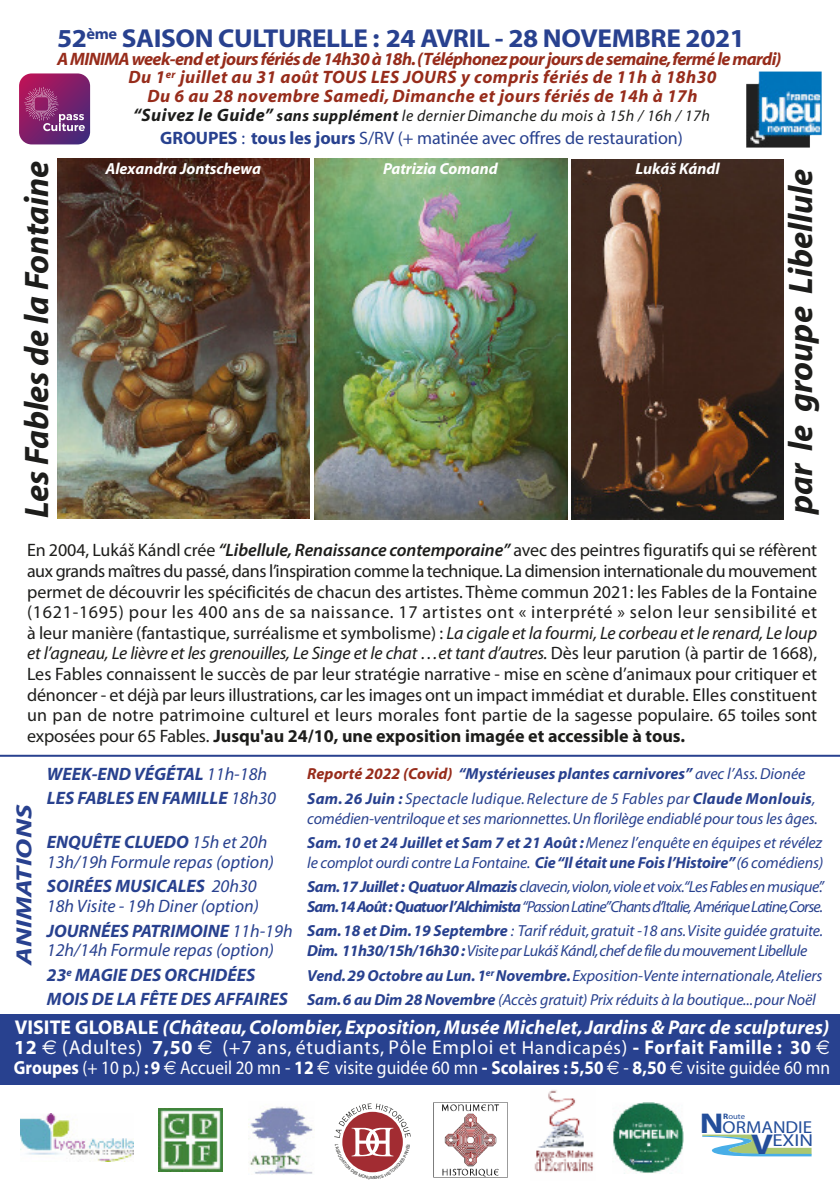
<style>
.page{position:relative;width:840px;height:1191px;background:#fff}
.page>*{position:absolute;margin:0;border:0;box-sizing:border-box;transform-origin:0 0}
.t1{font:italic 700 34px "Myriad";color:#1d1d1b}
.t2{font:700 28.6px "Myriad";color:#234e9a;scale:1.2 1}
.t3{font:700 26px "Myriad";letter-spacing:-.015em;color:#28418f;scale:1.05 1}
.t4{font:italic 700 22px "Myriad";color:#28418f;scale:1.3 1}
.t5{font:italic 700 20px/20px "Myriad";letter-spacing:.005em;color:#fff}
.t6{font:19px "Myriad";letter-spacing:.005em;color:#fff;scale:.9 1}
.t7{font:18px/20.6px "Myriad Pro";color:#1d1d1b;text-align:justify}
.t8{font:italic 700 18px/18.4px "Myriad";letter-spacing:.025em;color:#972c1b;text-align:center}
.t9{font:italic 700 18px "Myriad";color:#28418f}
.t10{font:italic 18px "Myriad";color:#28418f}
.t11{font:18px "Myriad";letter-spacing:-.005em;color:#28418f}
.t12{font:17.4px/13.4px "Myriad";color:#234e9a;text-align:right;scale:1.1 1}
.t13{font:italic 16px/19.6px "Myriad";letter-spacing:-.01em;color:#28418f}
.t14{font:italic 16px/24.6px "Myriad";letter-spacing:-.04em;color:#28418f;text-align:right}
.t15{font:italic 16px "Myriad";letter-spacing:-.03em;color:#28418f}
.t16{font:italic 700 16px "Myriad";color:#28418f}
.t17{font:italic 16px "Myriad";letter-spacing:.025em;color:#1d1d1b}
.t18{font:italic 700 16px "Myriad";color:#fff}
.t19{font:7.8px "Myriad";color:#234e9a;scale:1.1 1}
.s1{font-weight:700;font-size:18px}
.s2{font-weight:700}
.s3{font-weight:600;font-style:italic}
.s4{font-style:italic}
.s5{font-weight:400}
.s6{color:#972c1b}
.s7{font-family:"Myriad Pro"}
.s8{font-size:18px}
.s9{font-style:normal}
.s10{font-family:"Euro Sans";font-weight:400;font-style:normal}
.s11{font-weight:400;font-style:normal}
.s12{font-weight:400;font-style:normal;font-size:19px}
.s13{font-family:"Euro Sans"}
.s14{font-weight:700;font-size:20px}
</style>
<div class="page">
<img style="left:57px;top:159px;width:252px;height:360px">
<img style="left:314px;top:159px;width:253px;height:360px">
<img style="left:571px;top:160px;width:211px;height:359px">
<div style="left:0;top:1014px;width:839px;height:70px;background:#28418f"></div>
<img style="left:746px;top:72px;width:75px;height:76px">
<svg style="left:19px;top:73px;width:71px;height:71px;background:#80226b"></svg>
<svg style="left:24px;top:87px;width:61px;height:44px;background:#913e7e"></svg>
<img style="left:534px;top:1090px;width:60px;height:82px">
<img style="left:249px;top:1106px;width:64px;height:68px">
<img style="left:433px;top:1102px;width:74px;height:75px">
<img style="left:21px;top:1113px;width:113px;height:48px">
<img style="left:613px;top:1102px;width:70px;height:71px">
<svg style="left:702px;top:1134px;width:109px;height:22px"></svg>
<hr style="left:0;top:754px;width:839px;height:2px;background:#28418f">
<svg style="left:158px;top:1108px;width:65px;height:64px"></svg>
<img style="left:159px;top:1108px;width:63px;height:63px">
<svg style="left:334px;top:1103px;width:76px;height:70px"></svg>
<h3 class="t3" style="left:57px;top:28px;width:656px">52<sup>ème</sup> SAISON CULTURELLE : 24 AVRIL - 28 NOVEMBRE 2021</h3>
<p class="t8" style="left:57px;top:52px;width:725px">AMINIMAweek-endetjours fériésde14h30à18h.(Téléphonezpourjoursdesemaine,fermélemardi)<br>Du 1<sup>er</sup> juillet au 31 août TOUS LES JOURS y compris fériés de 11h à 18h30<br>Du 6 au 28 novembre Samedi,Dimanche et jours fériés de 14h à 17h</p>
<p class="t17" style="left:133px;top:110px;width:578px"><span class="s1">“Suivez le Guide”</span> <span class="s2">sans supplément</span> le dernierDimanche du mois à 15h / 16h / 17h</p>
<p class="t11" style="left:160px;top:131px;width:524px"><span class="s2">GROUPES</span> : <span class="s2">tous les jours</span> S/RV (+ matinée avec offres de restauration)</p>
<p class="t18" style="left:105px;top:163px;width:157px">Alexandra Jontschewa</p>
<p class="t18" style="left:383px;top:163px;width:116px">Patrizia Comand</p>
<p class="t18" style="left:635px;top:163px;width:85px">Lukáš Kándl</p>
<h1 class="t1" style="left:24px;top:517px;width:358px;rotate:-90deg">Les Fables de la Fontaine</h1>
<h1 class="t1" style="left:787px;top:514px;width:346px;rotate:-90deg">par le groupe Libellule</h1>
<p class="t7" style="left:27px;top:541px;width:791px">En 2004, Lukáš Kándl crée <span class="s3">“Libellule, Renaissance contemporaine”</span> avec des peintres figuratifs qui se réfèrent aux grands maîtres du passé, dans l’inspiration comme la technique. La dimension internationale du mouvement permet de découvrir les spécificités de chacun des artistes. Thème commun 2021: les Fables de la Fontaine (1621-1695) pour les 400 ans de sa naissance. 17 artistes ont « interprété » selon leur sensibilité et à leur manière (fantastique, surréalisme et symbolisme) : <span class="s4">La cigale etla fourmi, Le corbeau etle renard, Le loup et l’agneau, Le lièvre et les grenouilles, Le Singe et le chat …et tant d’autres.</span> Dès leur parution (à partir de 1668), Les Fables connaissent le succès de par leur stratégie narrative - mise en scène d’animaux pour critiquer et dénoncer - et déjà par leurs illustrations, car les images ont un impact immédiat et durable. Elles constituent un pan de notre patrimoine culturel et leurs morales font partie de la sagesse populaire. 65 toiles sont exposées pour 65 Fables. <span class="s2">Jusqu'au 24/10, une exposition imagée et accessible à tous.</span></p>
<p class="t4" style="left:16px;top:965px;width:125px;rotate:-90deg">ANIMATIONS</p>
<p class="t9" style="left:47px;top:766px;width:222px">WEEK-ENDVÉGÉTAL <span class="s5">11h-18h</span></p>
<p class="t16" style="left:307px;top:768px;width:499px"><span class="s6">Reporté 2022 (Covid)</span> “Mystérieuses plantes carnivores” <span class="s5">avec l’Ass.Dionée</span></p>
<p class="t9" style="left:47px;top:791px;width:230px">LES FABLES EN FAMILLE <span class="s5">18h30</span></p>
<p class="t13" style="left:307px;top:790px;width:512px"><span class="s2">Sam. 26 Juin :</span> Spectacle ludique. Relecture de 5 Fables par <span class="s2">Claude Monlouis</span>, comédien-ventriloque et ses marionnettes.Un florilège endiablé pour tous les âges.</p>
<p class="t9" style="left:47px;top:835px;width:222px">ENQUÊTE CLUEDO <span class="s5">15h et 20h</span></p>
<p class="t16" style="left:307px;top:836px;width:516px">Sam.10 et 24 Juillet et Sam 7 et 21 Août :<span class="s5">Menez l’enquête en équipes et révélez</span></p>
<p class="t10" style="left:47px;top:855px;width:228px">13h/19h Formule repas (option)</p>
<p class="t13" style="left:307px;top:854px;width:517px">le complot ourdi contre La Fontaine. <span class="s2">Cie“Il était une Fois l’Histoire”</span><span class="s7">(6</span> comédiens)</p>
<p class="t9" style="left:47px;top:879px;width:211px">SOIRÉES MUSICALES <span class="s5">20h30</span></p>
<p class="t15" style="left:307px;top:880px;width:518px"><span class="s2">Sam.17Juillet: QuatuorAlmazis</span> clavecin,violon,viole et voix.“Les Fables enmusique”.</p>
<p class="t10" style="left:47px;top:899px;width:213px">18h Visite - 19h Diner (option)</p>
<p class="t14" style="left:47px;top:895px;width:777px"><span class="s2">Sam.14Août: Quatuorl’Alchimista</span>“PassionLatine”Chantsd’Italie, AmériqueLatine,Corse.<br><span class="s1">JOURNÉES PATRIMOINE</span> <span class="s8">11h-19h</span> <span class="s2">Sam.18 et Dim.19 Septembre</span> : Tarif réduit,gratuit -18 ans.Visite guidée gratuite.</p>
<p class="t10" style="left:47px;top:943px;width:228px">12h/14h Formule repas (option)</p>
<p class="t15" style="left:307px;top:944px;width:501px"><span class="s2">Dim. 11h30/15h/16h30:</span>Visitepar LukášKándl,chefde filedumouvement Libellule</p>
<p class="t9" style="left:47px;top:967px;width:210px">23<sup>e</sup> MAGIE DES ORCHIDÉES</p>
<p class="t13" style="left:47px;top:964px;width:776px;line-height:24.6px;text-indent:260px"><span class="s2">Vend.29 Octobre au Lun.1</span><sup>er</sup> <span class="s2">Novembre.</span>Exposition-Vente internationale,Ateliers<br><span class="s1">MOIS DE LA FÊTE DES AFFAIRES</span> <span class="s2">Sam.6 au Dim 28 Novembre</span> (Accès gratuit) Prix réduits à la boutique...pour Noël</p>
<p class="t5" style="left:14px;top:1019px;width:816px"><span class="s9">VISITE GLOBALE</span> (Château,Colombier,Exposition,Musée Michelet,Jardins &amp; Parc de sculptures)<br><span class="s9">12</span> <span class="s10">€</span> <span class="s11">(Adultes)</span> <span class="s9">7,50</span> <span class="s10">€</span> <span class="s11">(+7 ans, étudiants, Pôle Emploi et</span> <span class="s12">Handicapés</span><span class="s11">)</span> <span class="s9">- Forfait Famille : 30</span> <span class="s10">€</span></p>
<p class="t6" style="left:14px;top:1060px;width:908px"><span class="s2">Groupes</span> (+ 10 p.) <span class="s2">:9</span> <span class="s13">€</span> Accueil 20 mn - <span class="s2">12</span> <span class="s13">€</span> visite guidée 60 mn <span class="s14">-</span> <span class="s2">Scolaires :5,50</span> <span class="s13">€</span> - <span class="s2">8,50</span> <span class="s13">€</span> visite guidée 60 mn</p>
<h2 class="t2" style="left:699px;top:1112px;width:21px">N</h2>
<p class="t19" style="left:722px;top:1113px;width:21px"><span class="s2">R</span>oute</p>
<p class="t12" style="left:722px;top:1121px;width:84px">ORMANDIE<br>EXIN</p>
<h2 class="t2" style="left:750px;top:1133px;width:20px">V</h2>
</div>
